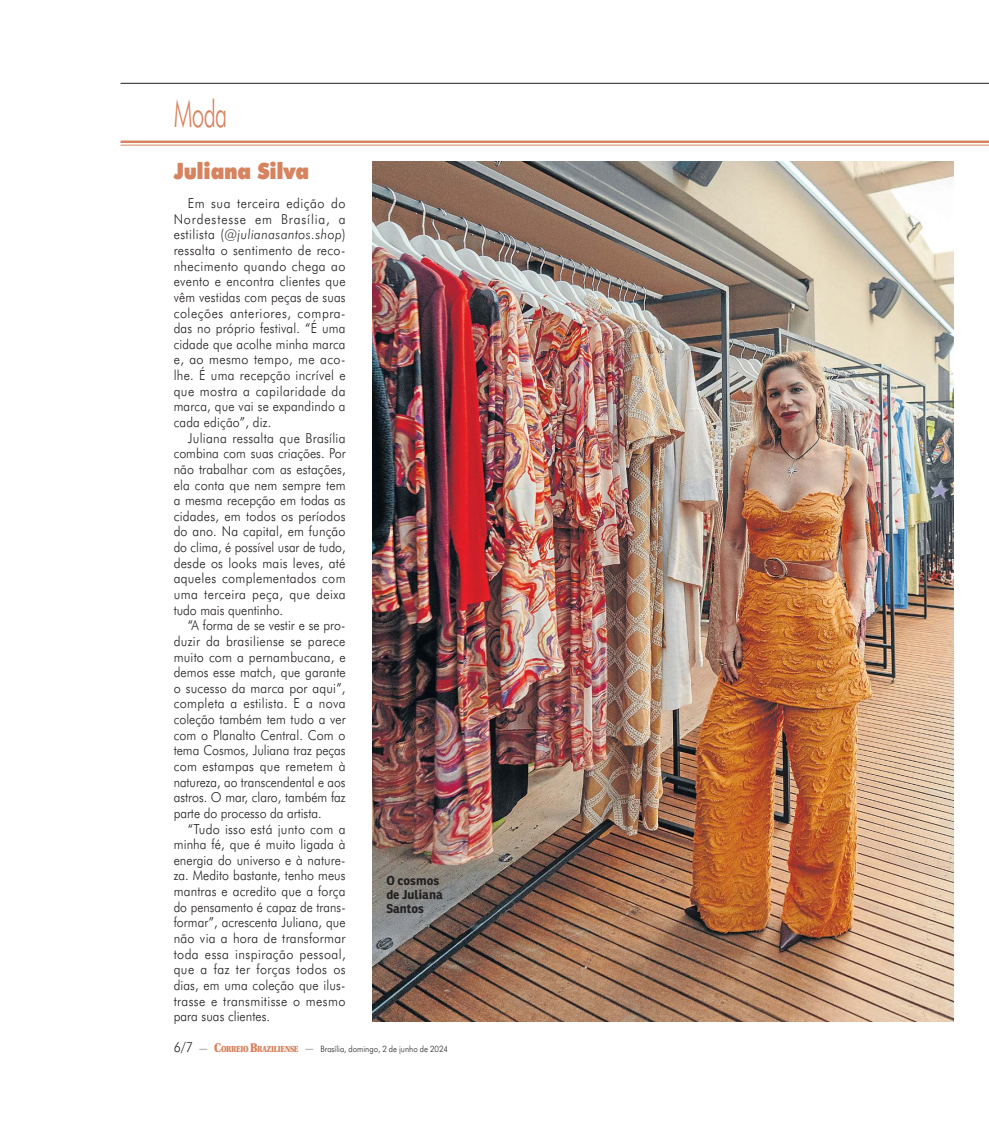
<style>
.page{position:relative;width:989px;height:1124px;background:#fff}
.page>*{position:absolute;margin:0;border:0;box-sizing:border-box;transform-origin:0 0}
.t1{font:300 37.5px "Futura BT";color:#d7835f;scale:.6 1}
.t2{font:900 22.5px "Futura BT";letter-spacing:-.015em;color:#d7835f;scale:.9 1}
.t3{font:300 13.75px/15.6px "Futura BT";letter-spacing:.015em;color:#231f20;text-align:justify;scale:.92 1}
.t4{font:300 13.75px/15.6px "Futura BT";letter-spacing:.015em;color:#231f20;text-align:justify;scale:.9 1}
.t5{font:700 12.5px/13.8px "Ronnia";color:#231f20}
.t6{font:300 8.75px "Futura BT";color:#231f20;scale:.9 1}
.s1{font-style:italic}
.s2{font-size:13.75px}
.s3{font-family:"Utopia";font-weight:900;font-size:12.5px;color:#d7835f}
.s4{font-family:"Utopia";font-weight:900;color:#d7835f}
</style>
<div class="page">
<div style="left:120px;top:140px;width:869px;height:5px;background:#fdfaf8"></div>
<hr style="left:120px;top:140px;width:869px;height:3px;background:#d7835f">
<hr style="left:120px;top:145px;width:869px;height:1px;background:#d7835f">
<hr style="left:120px;top:83px;width:869px;height:1px;background:#231f20">
<img style="left:372px;top:161px;width:581px;height:859px">
<h1 class="t1" style="left:174px;top:98px;width:91px">Moda</h1>
<h2 class="t2" style="left:174px;top:158px;width:152px">Juliana Silva</h2>
<p class="t3" style="left:174px;top:196px;width:188px;text-indent:14px">Em sua terceira edição do Nordestesse em Brasília, a estilista (<span class="s1">@julianasantos.shop</span>) ressalta o sentimento de reco&shy;nhecimento quando chega ao evento e encontra clientes que vêm vestidas com peças de suas coleções anteriores, compra&shy;das no próprio festival. “É uma cidade que acolhe minha marca e, ao mesmo tempo, me aco&shy;lhe. É uma recepção incrível e que mostra a capilaridade da marca, que vai se expandindo a cada edição”, diz.</p>
<p class="t3" style="left:174px;top:431px;width:188px;text-indent:14px">Juliana ressalta que Brasília combina com suas criações. Por não trabalhar com as estações, ela conta que nem sempre tem a mesma recepção em todas as cidades, em todos os períodos do ano. Na capital, em função do clima, é possível usar de tudo, desde os looks mais leves, até aqueles complementados com uma terceira peça, que deixa tudo mais quentinho.</p>
<p class="t4" style="left:174px;top:618px;width:193px;text-indent:14px">“A forma de se vestir e se pro&shy;duzir da brasiliense se parece muito com a pernambucana, e demos esse match, que garante o sucesso da marca por aqui”, completa a estilista. E a nova coleção também tem tudo a ver com o Planalto Central. Com o tema Cosmos, Juliana traz peças com estampas que remetem à natureza, ao transcendental e aos astros. O mar, claro, também faz parte do processo da artista.</p>
<p class="t3" style="left:174px;top:821px;width:188px;text-indent:14px">“Tudo isso está junto com a minha fé, que é muito ligada à energia do universo e à nature&shy;za. Medito bastante, tenho meus mantras e acredito que a força do pensamento é capaz de trans&shy;formar”, acrescenta Juliana, que não via a hora de transformar toda essa inspiração pessoal, que a faz ter forças todos os dias, em uma coleção que ilus&shy;trasse e transmitisse o mesmo para suas clientes.</p>
<p class="t5" style="left:386px;top:874px;width:58px">O cosmos de Juliana<br>Santos</p>
<p class="t6" style="left:174px;top:1045px;width:306px"><span class="s2">6/7</span> — <span class="s3">C</span><span class="s4">ORREIO</span> <span class="s3">B</span><span class="s4">RAZILIENSE</span> — Brasília, domingo, 2 de junho de 2024</p>
</div>
